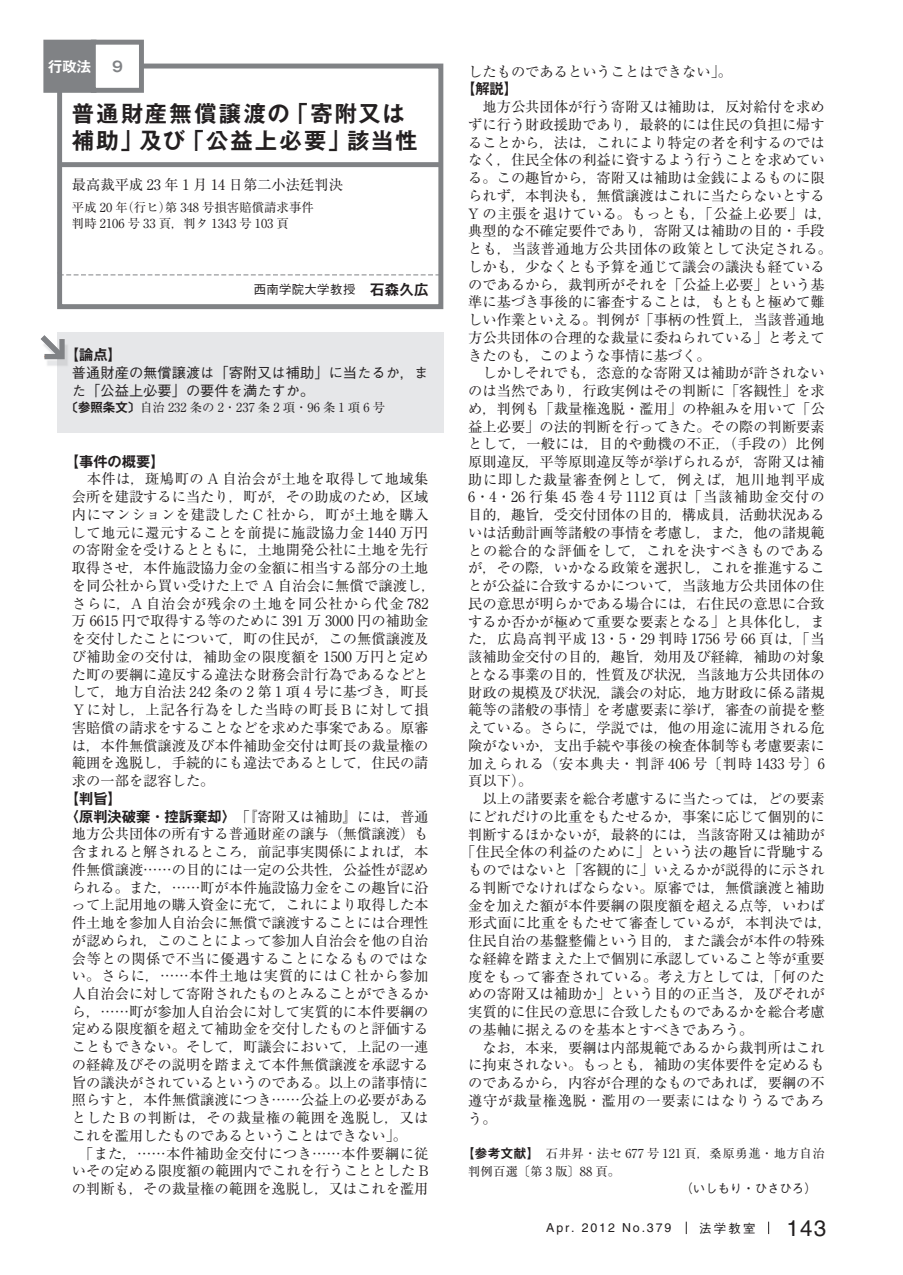
<style>
.page{position:relative;width:903px;height:1275px;background:#fff}
.page>*{position:absolute;margin:0;border:0;box-sizing:border-box;transform-origin:0 0}
.t1{font:700 22.4px/27.8px "Gothic MB101 Pro De";letter-spacing:.095em;color:#231f20}
.t2{font:22.4px "Helvetica";color:#231f20}
.t3{font:14.17px/17.7px "Ryumin Pro";color:#231f20}
.t4{font:14.17px "Ryumin Pro";letter-spacing:.025em;color:#231f20}
.t5{font:14.17px "Ryumin Pro";letter-spacing:.075em;color:#231f20}
.t6{font:14.17px "Ryumin Pro";letter-spacing:.05em;color:#231f20}
.t7{font:14.17px "Ryumin Pro";letter-spacing:.045em;color:#231f20}
.t8{font:500 14.17px/17.7px "Gothic BBB Pro";color:#231f20}
.t9{font:14.17px "Ryumin Pro";letter-spacing:.055em;color:#231f20}
.t10{font:14.17px "Ryumin Pro";letter-spacing:.02em;color:#231f20}
.t11{font:700 14.17px "Gothic MB101 Pro De";color:#231f20}
.t12{font:700 14.17px "Gothic MB101 Pro De";color:#fff}
.t13{font:700 14.17px "Gothic MB101 Pro De";color:#808285}
.t14{font:12.42px/16.1px "Ryumin Pro";color:#231f20}
.t15{font:12.42px/17.7px "Ryumin Pro";letter-spacing:.04em;color:#231f20}
.t16{font:500 12.42px "Gothic BBB Pro";letter-spacing:.025em;color:#231f20}
.t17{font:12.42px "Helvetica";letter-spacing:.15em;color:#231f20}
.t18{font:500 12.42px "Gothic BBB Pro";color:#231f20}
.s1{font-family:"Gothic MB101 Pro De";font-weight:700;font-size:14.17px}
.s2{font-family:"Gothic MB101 Pro De";font-weight:700}
</style>
<div class="page">
<svg style="left:686px;top:1222px;width:1px;height:12px"></svg>
<svg style="left:768px;top:1222px;width:1px;height:12px"></svg>
<div style="left:57px;top:64px;width:386px;height:245px;border:5px solid #808285"></div>
<svg style="left:58px;top:272px;width:382px;height:3px"></svg>
<div style="left:43px;top:40px;width:53px;height:53px;background:#808285;border:5px solid #808285"></div>
<div style="left:91px;top:40px;width:53px;height:53px;background:#fff;border:5px solid #808285"></div>
<div style="left:57px;top:333px;width:386px;height:100px;background:#e6e7e9"></div>
<svg style="left:41px;top:335px;width:27px;height:29px"></svg>
<div style="left:60px;top:162px;width:381px;height:5px;background:#808285"></div>
<p class="t12" style="left:48px;top:54px;width:44px">行政法</p>
<p class="t13" style="left:112px;top:54px;width:12px">9</p>
<h1 class="t1" style="left:72px;top:96px;width:347px">普通財産無償譲渡の「寄附又は補助」及び「公益上必要」該当性</h1>
<p class="t3" style="left:72px;top:174px;width:272px">最高裁平成 23 年 1 月 14 日第二小法廷判決</p>
<p class="t14" style="left:72px;top:199px;width:243px">平成 20 年（行ヒ）第 348 号損害賠償請求事件判時 2106 号 33 頁，判タ 1343 号 103 頁</p>
<p class="t16" style="left:254px;top:280px;width:176px">西南学院大学教授<span class="s1">　石森久広</span></p>
<p class="t11" style="left:65px;top:343px;width:59px">【論点】</p>
<p class="t8" style="left:72px;top:362px;width:358px">普通財産の無償譲渡は「寄附又は補助」に当たるか，また「公益上必要」の要件を満たすか。</p>
<p class="t14" style="left:66px;top:398px;width:321px"><span class="s2">〔参照条文〕</span>自治 232 条の 2・237 条 2 項・96 条 1 項 6 号</p>
<p class="t11" style="left:65px;top:449px;width:101px">【事件の概要】</p>
<p class="t3" style="left:72px;top:469px;width:365px">　本件は，斑鳩町の A 自治会が土地を取得して地域集会所を建設するに当たり，町が，その助成のため，区域内にマンションを建設した C 社から，町が土地を購入して地元に還元することを前提に施設協力金 1440 万円の寄附金を受けるとともに，土地開発公社に土地を先行取得させ，本件施設協力金の金額に相当する部分の土地を同公社から買い受けた上で A 自治会に無償で譲渡し，さらに，A 自治会が残余の土地を同公社から代金 782万 6615 円で取得する等のために 391 万 3000 円の補助金を交付したことについて，町の住民が，この無償譲渡及び補助金の交付は，補助金の限度額を 1500 万円と定めた町の要綱に違反する違法な財務会計行為であるなどとして，地方自治法 242 条の 2 第 1 項 4 号に基づき，町長<br>Ｙに対し，上記各行為をした当時の町長 B に対して損害賠償の請求をすることなどを求めた事案である。原審は，本件無償譲渡及び本件補助金交付は町長の裁量権の範囲を逸脱し，手続的にも違法であるとして，住民の請求の一部を認容した。</p>
<p class="t11" style="left:65px;top:787px;width:59px">【判旨】</p>
<p class="t3" style="left:72px;top:806px;width:358px;text-indent:-7px"><span class="s2">〈原判決破棄・控訴棄却〉</span>　「『寄附又は補助』には，普通地方公共団体の所有する普通財産の譲与（無償譲渡）も含まれると解されるところ，前記事実関係によれば，本件無償譲渡……の目的には一定の公共性，公益性が認められる。また，……町が本件施設協力金をこの趣旨に沿って上記用地の購入資金に充て，これにより取得した本件土地を参加人自治会に無償で譲渡することには合理性が認められ，このことによって参加人自治会を他の自治会等との関係で不当に優遇することになるものではない。さらに，……本件土地は実質的には C 社から参加人自治会に対して寄附されたものとみることができるから，……町が参加人自治会に対して実質的に本件要綱の定める限度額を超えて補助金を交付したものと評価することもできない。そして，町議会において，上記の一連の経緯及びその説明を踏まえて本件無償譲渡を承認する旨の議決がされているというのである。以上の諸事情に照らすと，本件無償譲渡につき……公益上の必要があるとした B の判断は，その裁量権の範囲を逸脱し，又はこれを濫用したものであるということはできない」。<br>　「また，……本件補助金交付につき……本件要綱に従いその定める限度額の範囲内でこれを行うこととした Bの判断も，その裁量権の範囲を逸脱し，又はこれを濫用</p>
<p class="t3" style="left:468px;top:62px;width:265px">したものであるということはできない」。</p>
<p class="t11" style="left:461px;top:77px;width:59px">【解説】</p>
<p class="t3" style="left:468px;top:97px;width:358px">　地方公共団体が行う寄附又は補助は，反対給付を求め</p>
<p class="t3" style="left:468px;top:115px;width:358px">ずに行う財政援助であり，最終的には住民の負担に帰す</p>
<p class="t3" style="left:468px;top:133px;width:358px">ることから，法は，これにより特定の者を利するのでは</p>
<p class="t3" style="left:468px;top:150px;width:358px">なく，住民全体の利益に資するよう行うことを求めてい</p>
<p class="t3" style="left:468px;top:168px;width:358px">る。この趣旨から，寄附又は補助は金銭によるものに限</p>
<p class="t3" style="left:468px;top:186px;width:358px">られず，本判決も，無償譲渡はこれに当たらないとする</p>
<p class="t6" style="left:468px;top:202px;width:365px">Y の主張を退けている。もっとも，「公益上必要」は，</p>
<p class="t3" style="left:468px;top:221px;width:358px">典型的な不確定要件であり，寄附又は補助の目的・手段</p>
<p class="t4" style="left:468px;top:238px;width:365px">とも，当該普通地方公共団体の政策として決定される。</p>
<p class="t3" style="left:468px;top:257px;width:358px">しかも，少なくとも予算を通じて議会の議決も経ている</p>
<p class="t3" style="left:468px;top:274px;width:358px">のであるから，裁判所がそれを「公益上必要」という基</p>
<p class="t3" style="left:468px;top:292px;width:358px">準に基づき事後的に審査することは，もともと極めて難</p>
<p class="t3" style="left:468px;top:310px;width:358px">しい作業といえる。判例が「事柄の性質上，当該普通地</p>
<p class="t3" style="left:468px;top:328px;width:358px">方公共団体の合理的な裁量に委ねられている」と考えて</p>
<p class="t3" style="left:468px;top:345px;width:244px">きたのも，このような事情に基づく。</p>
<p class="t3" style="left:468px;top:363px;width:358px">　しかしそれでも，恣意的な寄附又は補助が許されない</p>
<p class="t3" style="left:468px;top:381px;width:358px">のは当然であり，行政実例はその判断に「客観性」を求</p>
<p class="t3" style="left:468px;top:399px;width:358px">め，判例も「裁量権逸脱・濫用」の枠組みを用いて「公</p>
<p class="t3" style="left:468px;top:416px;width:358px">益上必要」の法的判断を行ってきた。その際の判断要素</p>
<p class="t4" style="left:468px;top:433px;width:358px">として，一般には，目的や動機の不正，（手段の）比例</p>
<p class="t3" style="left:468px;top:452px;width:358px">原則違反，平等原則違反等が挙げられるが，寄附又は補</p>
<p class="t6" style="left:468px;top:468px;width:358px">助に即した裁量審査例として，例えば，旭川地判平成</p>
<p class="t5" style="left:468px;top:486px;width:358px">6・4・26 行集 45 巻 4 号 1112 頁は「当該補助金交付の</p>
<p class="t3" style="left:468px;top:505px;width:358px">目的，趣旨，受交付団体の目的，構成員，活動状況ある</p>
<p class="t3" style="left:468px;top:523px;width:358px">いは活動計画等諸般の事情を考慮し，また，他の諸規範</p>
<p class="t7" style="left:468px;top:539px;width:358px">との総合的な評価をして，これを決すべきものである</p>
<p class="t3" style="left:468px;top:558px;width:358px">が，その際，いかなる政策を選択し，これを推進するこ</p>
<p class="t3" style="left:468px;top:576px;width:358px">とが公益に合致するかについて，当該地方公共団体の住</p>
<p class="t3" style="left:468px;top:594px;width:358px">民の意思が明らかである場合には，右住民の意思に合致</p>
<p class="t3" style="left:468px;top:612px;width:358px">するか否かが極めて重要な要素となる」と具体化し，ま</p>
<p class="t9" style="left:468px;top:628px;width:358px">た，広島高判平成 13・5・29 判時 1756 号 66 頁は，「当</p>
<p class="t3" style="left:468px;top:647px;width:358px">該補助金交付の目的，趣旨，効用及び経緯，補助の対象</p>
<p class="t3" style="left:468px;top:665px;width:358px">となる事業の目的，性質及び状況，当該地方公共団体の</p>
<p class="t3" style="left:468px;top:683px;width:358px">財政の規模及び状況，議会の対応，地方財政に係る諸規</p>
<p class="t3" style="left:468px;top:700px;width:358px">範等の諸般の事情」を考慮要素に挙げ，審査の前提を整</p>
<p class="t3" style="left:468px;top:718px;width:358px">えている。さらに，学説では，他の用途に流用される危</p>
<p class="t3" style="left:468px;top:736px;width:358px">険がないか，支出手続や事後の検査体制等も考慮要素に</p>
<p class="t5" style="left:468px;top:752px;width:358px">加えられる（安本典夫・判評 406 号〔判時 1433 号〕6</p>
<p class="t3" style="left:468px;top:771px;width:66px">頁以下）。</p>
<p class="t3" style="left:468px;top:789px;width:358px">　以上の諸要素を総合考慮するに当たっては，どの要素</p>
<p class="t3" style="left:468px;top:807px;width:358px">にどれだけの比重をもたせるか，事案に応じて個別的に</p>
<p class="t3" style="left:468px;top:824px;width:358px">判断するほかないが，最終的には，当該寄附又は補助が</p>
<p class="t10" style="left:461px;top:841px;width:365px">「住民全体の利益のために」という法の趣旨に背馳する</p>
<p class="t3" style="left:468px;top:860px;width:358px">ものではないと「客観的に」いえるかが説得的に示され</p>
<p class="t3" style="left:468px;top:878px;width:358px">る判断でなければならない。原審では，無償譲渡と補助</p>
<p class="t3" style="left:468px;top:895px;width:358px">金を加えた額が本件要綱の限度額を超える点等，いわば</p>
<p class="t4" style="left:468px;top:912px;width:365px">形式面に比重をもたせて審査しているが，本判決では，</p>
<p class="t3" style="left:468px;top:931px;width:358px">住民自治の基盤整備という目的，また議会が本件の特殊</p>
<p class="t3" style="left:468px;top:949px;width:358px">な経緯を踏まえた上で個別に承認していること等が重要</p>
<p class="t4" style="left:468px;top:965px;width:358px">度をもって審査されている。考え方としては，「何のた</p>
<p class="t3" style="left:468px;top:984px;width:358px">めの寄附又は補助か」という目的の正当さ，及びそれが</p>
<p class="t3" style="left:468px;top:1002px;width:358px">実質的に住民の意思に合致したものであるかを総合考慮</p>
<p class="t3" style="left:468px;top:1020px;width:287px">の基軸に据えるのを基本とすべきであろう。</p>
<p class="t3" style="left:468px;top:1037px;width:358px">　なお，本来，要綱は内部規範であるから裁判所はこれ</p>
<p class="t3" style="left:468px;top:1055px;width:358px">に拘束されない。もっとも，補助の実体要件を定めるも</p>
<p class="t3" style="left:468px;top:1073px;width:358px">のであるから，内容が合理的なものであれば，要綱の不</p>
<p class="t7" style="left:468px;top:1089px;width:358px">遵守が裁量権逸脱・濫用の一要素にはなりうるであろ</p>
<p class="t3" style="left:468px;top:1108px;width:30px">う。</p>
<p class="t15" style="left:468px;top:1143px;width:358px;text-indent:-6px">【<span class="s2">参考文献】</span>　石井昇・法セ 677 号 121 頁，桑原勇進・地方自治判例百選〔第 3 版〕88 頁。</p>
<p class="t18" style="left:680px;top:1178px;width:138px">（いしもり・ひさひろ）</p>
<p class="t17" style="left:546px;top:1221px;width:127px">Apr. 2012 No.379</p>
<p class="t16" style="left:699px;top:1218px;width:58px">法学教室</p>
<h1 class="t2" style="left:786px;top:1215px;width:41px">143</h1>
</div>
